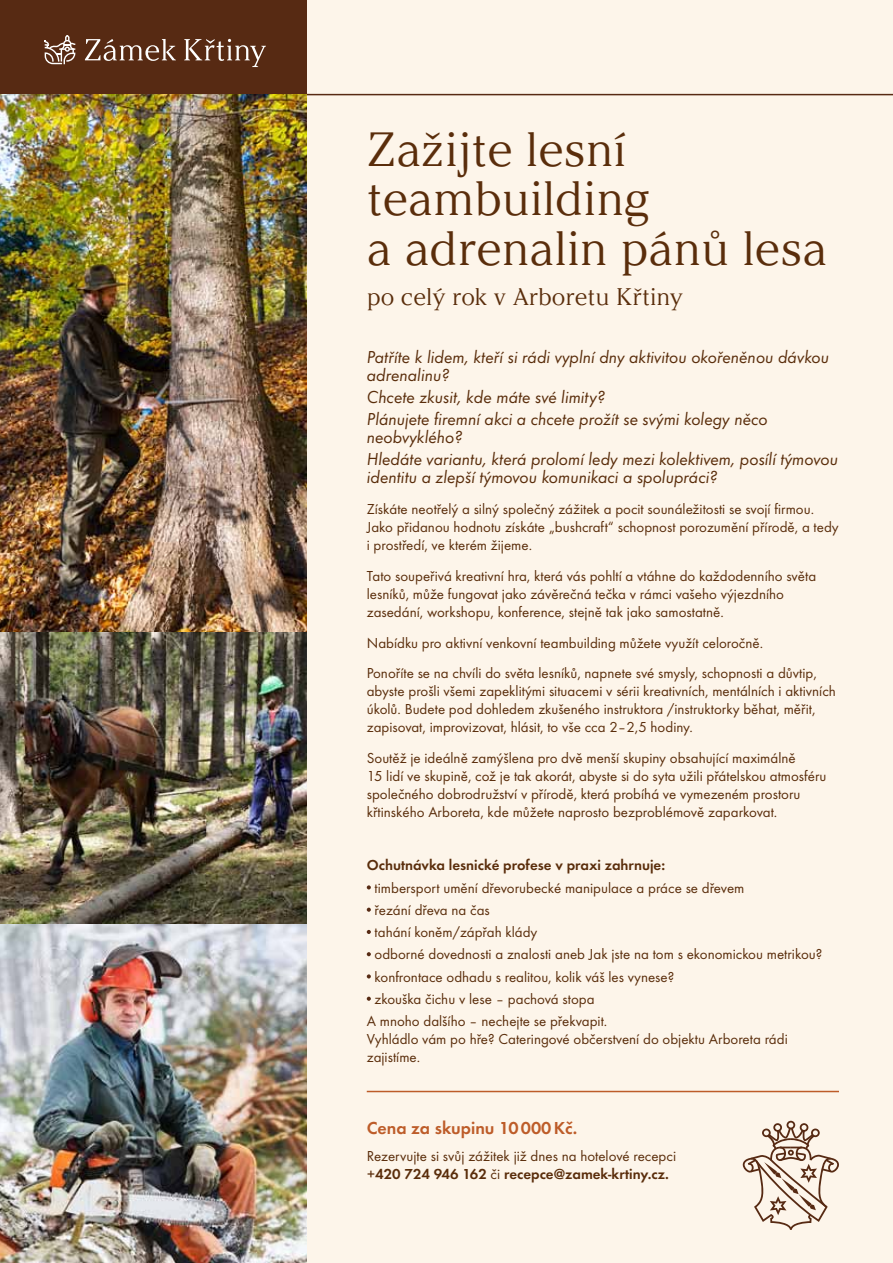
<style>
.page{position:relative;width:893px;height:1263px;background:#fdf5ea}
.page>*{position:absolute;margin:0;border:0;box-sizing:border-box;transform-origin:0 0}
.t1{font:48px/49.5px "Argesta Display";color:#5a2d0b}
.t2{font:24px "Argesta Display";color:#5a2d0b}
.t3{font:18px/22.2px "Futura TOT Book Obli";color:#5a2d0b}
.t4{font:600 18px "Futura TOT";color:#bd5c29}
.t5{font:15px/18px "Futura TOT";color:#5a2d0b}
.t6{font:600 15px "Futura TOT";color:#5a2d0b}
.s1{font-weight:600}
</style>
<div class="page">
<div style="left:0;top:0;width:307px;height:95px;background:#572a13"></div>
<svg style="left:85px;top:39px;width:91px;height:22px"></svg>
<svg style="left:184px;top:39px;width:82px;height:28px"></svg>
<svg style="left:45px;top:35px;width:30px;height:29px"></svg>
<hr style="left:0;top:94px;width:893px;height:1px;background:#572a13">
<img style="left:0;top:95px;width:307px;height:829px">
<img style="left:0;top:924px;width:307px;height:339px">
<svg style="left:367px;top:885px;width:4px;height:4px"></svg>
<svg style="left:367px;top:908px;width:4px;height:4px"></svg>
<svg style="left:367px;top:930px;width:4px;height:4px"></svg>
<svg style="left:367px;top:952px;width:4px;height:4px"></svg>
<svg style="left:367px;top:974px;width:4px;height:4px"></svg>
<svg style="left:367px;top:997px;width:4px;height:4px"></svg>
<svg style="left:743px;top:1121px;width:96px;height:109px"></svg>
<hr style="left:367px;top:1091px;width:472px;height:1px;background:#bd5c29">
<h1 class="t1" style="left:367px;top:125px;width:462px">Zažijte lesní teambuilding<br>a adrenalin pánů lesa</h1>
<h2 class="t2" style="left:367px;top:282px;width:318px">po celý rok v Arboretu Křtiny</h2>
<p class="t3" style="left:367px;top:348px;width:464px;line-height:18px">Patříte k lidem, kteří si rádi vyplní dny aktivitou okořeněnou dávkou adrenalinu?</p>
<p class="t3" style="left:367px;top:386px;width:403px">Chcete zkusit, kde máte své limity?<br>Plánujete firemní akci a chcete prožít se svými kolegy něco</p>
<p class="t3" style="left:367px;top:426px;width:473px">neobvyklého?<br>Hledáte variantu, která prolomí ledy mezi kolektivem, posílí týmovou</p>
<p class="t3" style="left:367px;top:466px;width:352px">identitu a zlepší týmovou komunikaci a spolupráci?</p>
<p class="t5" style="left:367px;top:500px;width:474px">Získáte neotřelý a silný společný zážitek a pocit sounáležitosti se svojí firmou.<br>Jako přidanou hodnotu získáte „bushcraft“ schopnost porozumění přírodě, a tedy i prostředí, ve kterém žijeme.</p>
<p class="t5" style="left:367px;top:567px;width:451px">Tato soupeřivá kreativní hra, která vás pohltí a vtáhne do každodenního světa lesníků, může fungovat jako závěrečná tečka v rámci vašeho výjezdního zasedání, workshopu, konference, stejně tak jako samostatně.</p>
<p class="t5" style="left:367px;top:627px;width:452px;line-height:30.8px">Nabídku pro aktivní venkovní teambuilding můžete využít celoročně.<br>Ponoříte se na chvíli do světa lesníků, napnete své smysly, schopnosti a důvtip,</p>
<p class="t5" style="left:367px;top:682px;width:471px">abyste prošli všemi zapeklitými situacemi v sérii kreativních, mentálních i aktivních úkolů. Budete pod dohledem zkušeného instruktora /instruktorky běhat, měřit, zapisovat, improvizovat, hlásit, to vše cca 2–2,5 hodiny.</p>
<p class="t5" style="left:367px;top:749px;width:461px">Soutěž je ideálně zamýšlena pro dvě menší skupiny obsahující maximálně<br>15 lidí ve skupině, což je tak akorát, abyste si do syta užili přátelskou atmosféru společného dobrodružství v přírodě, která probíhá ve vymezeném prostoru křtinského Arboreta, kde můžete naprosto bezproblémově zaparkovat.</p>
<p class="t6" style="left:367px;top:856px;width:300px">Ochutnávka lesnické profese v praxi zahrnuje:</p>
<p class="t5" style="left:375px;top:878px;width:371px">timbersport umění dřevorubecké manipulace a práce se dřevem</p>
<p class="t5" style="left:375px;top:901px;width:117px">řezání dřeva na čas</p>
<p class="t5" style="left:375px;top:923px;width:164px">tahání koněm/zápřah klády</p>
<p class="t5" style="left:375px;top:945px;width:449px">odborné dovednosti a znalosti aneb Jak jste na tom s ekonomickou metrikou?</p>
<p class="t5" style="left:375px;top:967px;width:301px">konfrontace odhadu s realitou, kolik váš les vynese?</p>
<p class="t5" style="left:375px;top:990px;width:222px">zkouška čichu v lese – pachová stopa</p>
<p class="t5" style="left:367px;top:1012px;width:242px">A mnoho dalšího – nechejte se překvapit.</p>
<p class="t5" style="left:367px;top:1030px;width:422px">Vyhládlo vám po hře? Cateringové občerstvení do objektu Arboreta rádi zajistíme.</p>
<p class="t4" style="left:367px;top:1117px;width:212px">Cena za skupinu 10000Kč.</p>
<p class="t5" style="left:367px;top:1147px;width:311px">Rezervujte si svůj zážitek již dnes na hotelové recepci <span class="s1">+420 724 946 162</span> či <span class="s1">recepce@zamek-krtiny.cz.</span></p>
</div>
